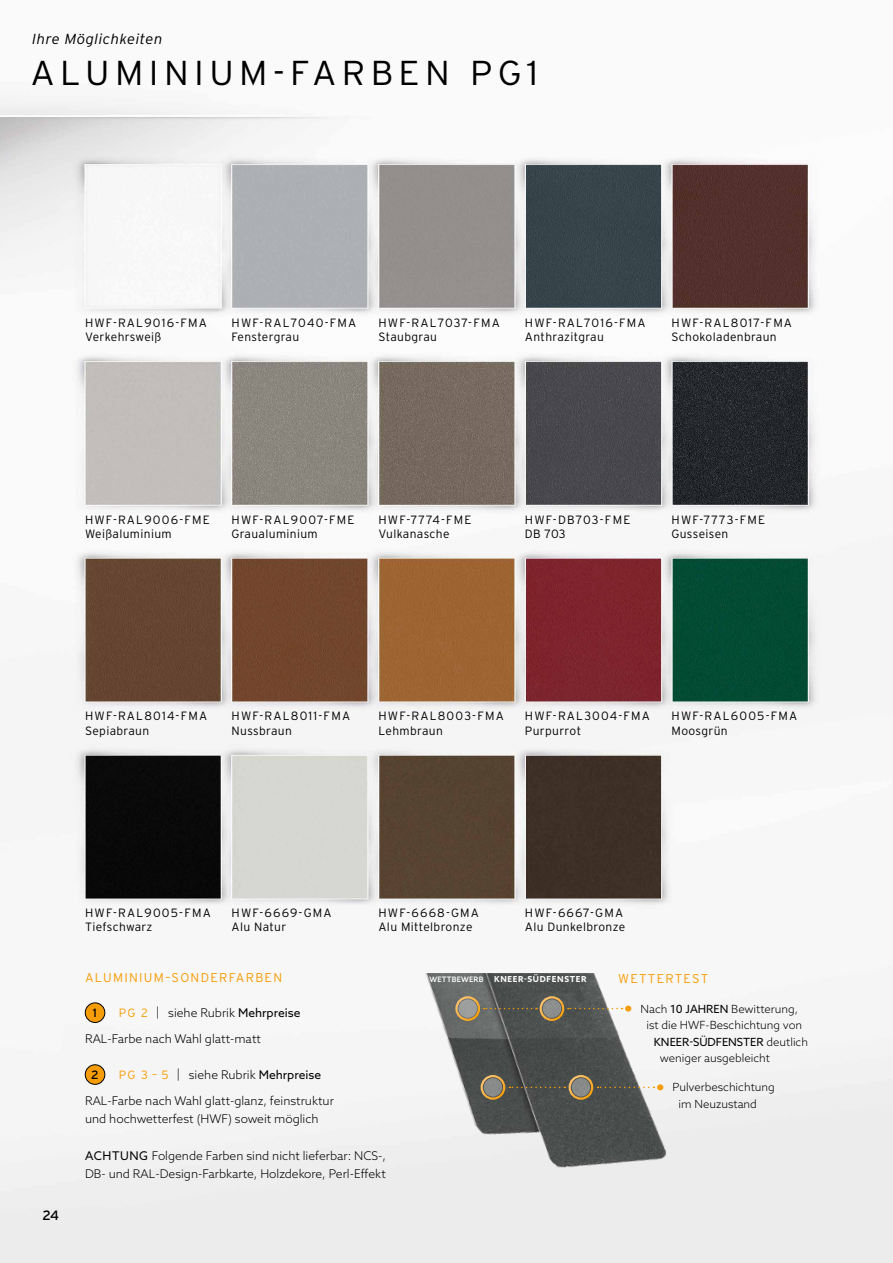
<style>
.page{position:relative;width:893px;height:1263px;background:#fff}
.page>*{position:absolute;margin:0;border:0;box-sizing:border-box;transform-origin:0 0}
.t1{font:300 34.5px "Interstate";letter-spacing:.15em;color:#000;scale:1.04 1}
.t2{font:italic 300 14.55px "Interstate";letter-spacing:.03em;color:#000}
.t3{font:13.5px "Interstate";color:#000}
.t4{font:300 12.75px "Interstate";letter-spacing:.1em;color:#f59d08}
.t5{font:300 12px/14.4px "Interstate";letter-spacing:.03em;color:#000}
.t6{font:300 12px/26.2px "Azo Sans";color:#000}
.t7{font:300 12px/14.4px "Interstate";letter-spacing:.09em;color:#000}
.t8{font:300 12px/14.4px "Interstate";letter-spacing:.06em;color:#000}
.t9{font:300 12px/14.4px "Interstate";letter-spacing:.1em;color:#000}
.t10{font:300 12px/14.4px "Interstate";letter-spacing:.095em;color:#000}
.t11{font:300 12px/14.4px "Interstate";letter-spacing:.075em;color:#000}
.t12{font:12px "Interstate";color:#000}
.t13{font:300 11.25px/16.5px "Azo Sans";color:#000}
.t14{font:11.25px "Azo Sans";color:#000}
.t15{font:700 8.25px "Azo Sans";letter-spacing:.08em;color:#fff}
.t16{font:500 7.5px "Azo Sans";letter-spacing:.03em;color:#fff}
.s1{font-family:"Interstate";color:#f59d08}
.s2{font-weight:400}
.s3{font-weight:300}
</style>
<div class="page">
<img style="left:0;top:98px;width:893px;height:1165px">
<img style="left:425px;top:973px;width:241px;height:196px">
<svg style="left:458px;top:999px;width:19px;height:19px"></svg>
<div style="left:455px;top:996px;width:25px;height:25px;border:2px solid #fff;border-radius:50%"></div>
<div style="left:484px;top:1078px;width:18px;height:18px;background:#888b8a;border-radius:50%"></div>
<div style="left:481px;top:1075px;width:24px;height:25px;border:2px solid #fff;border-radius:50%"></div>
<div style="left:543px;top:999px;width:18px;height:19px;background:#8b8e8d;border-radius:50%"></div>
<div style="left:540px;top:996px;width:24px;height:25px;border:2px solid #fff;border-radius:50%"></div>
<div style="left:572px;top:1078px;width:18px;height:18px;background:#878a89;border-radius:50%"></div>
<div style="left:569px;top:1075px;width:24px;height:25px;border:2px solid #fff;border-radius:50%"></div>
<svg style="left:484px;top:1008px;width:53px;height:1px"></svg>
<svg style="left:509px;top:1086px;width:56px;height:2px"></svg>
<svg style="left:568px;top:1005px;width:63px;height:6px"></svg>
<svg style="left:598px;top:1084px;width:65px;height:6px"></svg>
<div style="left:85px;top:1003px;width:20px;height:19px;background:#f59d08;border-radius:50%"></div>
<div style="left:85px;top:1003px;width:20px;height:20px;border:1px solid #000;border-radius:50%"></div>
<div style="left:85px;top:1065px;width:20px;height:19px;background:#f59d08;border-radius:50%"></div>
<div style="left:85px;top:1064px;width:20px;height:20px;border:1px solid #000;border-radius:50%"></div>
<p class="t2" style="left:32px;top:31px;width:132px">Ihre Möglichkeiten</p>
<h1 class="t1" style="left:30px;top:54px;width:490px">ALUMINIUM-FARBEN PG1</h1>
<p class="t5" style="left:85px;top:315px;width:123px">HWF-RAL9016-FMA<br>Verkehrsweiß</p>
<p class="t5" style="left:232px;top:315px;width:126px">HWF-RAL7040-FMA<br>Fenstergrau</p>
<p class="t8" style="left:378px;top:315px;width:123px">HWF-RAL7037-FMA<br>Staubgrau</p>
<p class="t5" style="left:525px;top:315px;width:122px">HWF-RAL7016-FMA<br>Anthrazitgrau</p>
<p class="t5" style="left:671px;top:315px;width:122px">HWF-RAL8017-FMA<br>Schokoladenbraun</p>
<p class="t5" style="left:85px;top:512px;width:126px">HWF-RAL9006-FME<br>Weißaluminium</p>
<p class="t5" style="left:232px;top:512px;width:125px">HWF-RAL9007-FME<br>Graualuminium</p>
<p class="t5" style="left:378px;top:512px;width:95px">HWF-7774-FME<br>Vulkanasche</p>
<p class="t9" style="left:525px;top:512px;width:107px">HWF-DB703-FME<br>DB 703</p>
<p class="t5" style="left:671px;top:512px;width:95px">HWF-7773-FME<br>Gusseisen</p>
<p class="t7" style="left:85px;top:709px;width:124px">HWF-RAL8014-FMA<br>Sepiabraun</p>
<p class="t10" style="left:232px;top:709px;width:120px">HWF-RAL8011-FMA<br>Nussbraun</p>
<p class="t7" style="left:378px;top:709px;width:127px">HWF-RAL8003-FMA<br>Lehmbraun</p>
<p class="t7" style="left:525px;top:709px;width:127px">HWF-RAL3004-FMA<br>Purpurrot</p>
<p class="t9" style="left:672px;top:709px;width:127px">HWF-RAL6005-FMA<br>Moosgrün</p>
<p class="t8" style="left:85px;top:905px;width:127px">HWF-RAL9005-FMA<br>Tiefschwarz</p>
<p class="t5" style="left:525px;top:905px;width:102px">HWF-6667-GMA<br>Alu Dunkelbronze</p>
<p class="t11" style="left:232px;top:905px;width:101px">HWF-6669-GMA<br>Alu Natur</p>
<p class="t5" style="left:378px;top:905px;width:102px">HWF-6668-GMA<br>Alu Mittelbronze</p>
<p class="t3" style="left:43px;top:1208px;width:18px">24</p>
<p class="t4" style="left:85px;top:970px;width:199px">ALUMINIUM–SONDERFARBEN</p>
<p class="t6" style="left:85px;top:999px;width:217px;text-indent:34px"><span class="s1">PG 2</span> | siehe Rubrik <span class="s2">Mehrpreise<br></span>RAL-Farbe nach Wahl glatt-matt</p>
<p class="t6" style="left:85px;top:1061px;width:250px;text-indent:34px"><span class="s1">PG 3 – 5</span> | siehe Rubrik <span class="s2">Mehrpreise<br></span>RAL-Farbe nach Wahl glatt-glanz, feinstruktur</p>
<p class="t6" style="left:85px;top:1106px;width:235px">und hochwetterfest (HWF) soweit möglich</p>
<p class="t12" style="left:93px;top:1006px;width:6px">1</p>
<p class="t12" style="left:91px;top:1068px;width:9px">2</p>
<p class="t6" style="left:85px;top:1146px;width:303px;line-height:18px"><span class="s2">ACHTUNG</span> Folgende Farben sind nicht lieferbar: NCS-,<br>DB- und RAL-Design-Farbkarte, Holzdekore, Perl-Effekt</p>
<p class="t16" style="left:429px;top:974px;width:56px">WETTBEWERB</p>
<p class="t15" style="left:494px;top:974px;width:94px">KNEER-SÜDFENSTER</p>
<p class="t4" style="left:618px;top:971px;width:92px">WETTERTEST</p>
<p class="t13" style="left:640px;top:1000px;width:159px">Nach <span class="s2">10 JAHREN</span> Bewitterung,</p>
<p class="t13" style="left:646px;top:1017px;width:157px">ist die HWF-Beschichtung von</p>
<p class="t14" style="left:654px;top:1034px;width:156px">KNEER-SÜDFENSTER <span class="s3">deutlich</span></p>
<p class="t13" style="left:660px;top:1050px;width:112px">weniger ausgebleicht</p>
<p class="t13" style="left:678px;top:1079px;width:98px;text-indent:-6px">Pulverbeschichtung im Neuzustand</p>
</div>
